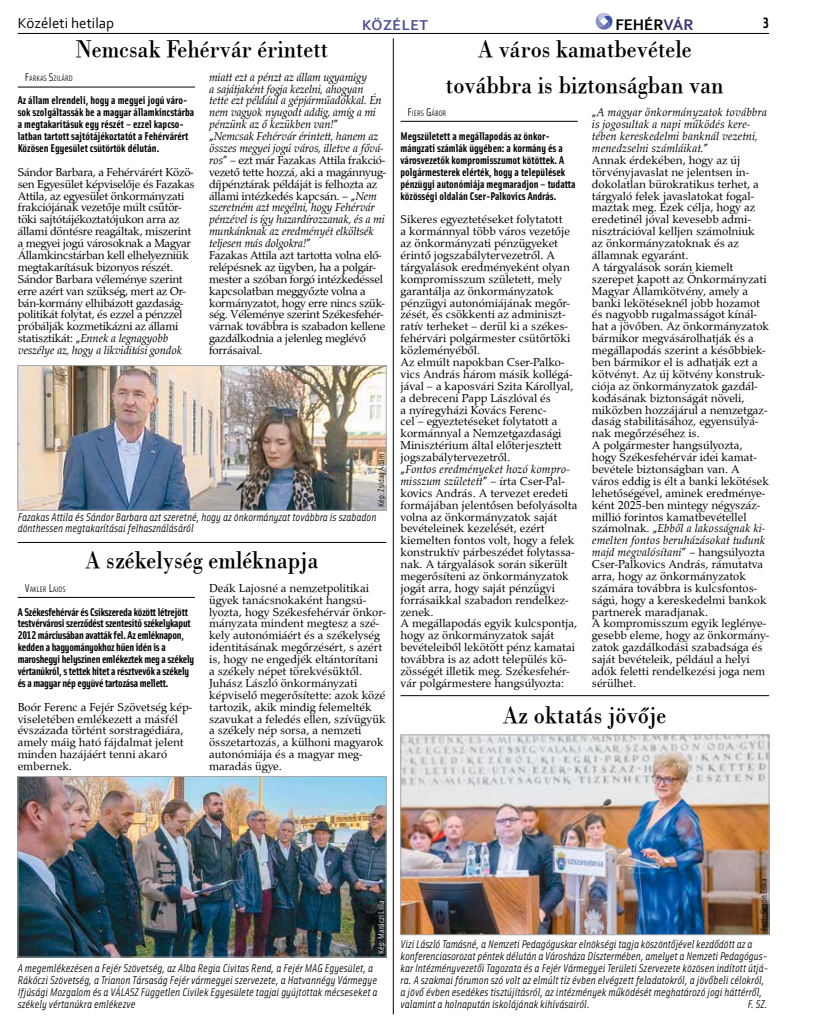
<style>
.page{position:relative;width:833px;height:1025px;background:#fff}
.page>*{position:absolute;margin:0;border:0;box-sizing:border-box;transform-origin:0 0}
.t1{font:25px/35.6px "Bodoni PFL";color:#000;text-align:center;scale:.9 1}
.t2{font:700 16.12px "Corbel";color:#000}
.t3{font:15px "Corbel";color:#000}
.t4{font:700 15px "Corbel";letter-spacing:.04em;color:#4e4f91}
.t5{font:700 15px "Solex";color:#000}
.t6{font:11.88px/11.9px "Palladius";color:#000}
.t7{font:11.88px/11.9px "Palladius";letter-spacing:-.02em;color:#000}
.t8{font:italic 11.25px/11.9px "Solex";color:#000}
.t9{font:700 11.25px/11.9px "Solex";color:#000}
.t10{font:700 11.25px/11.9px "Solex";letter-spacing:-.02em;color:#000}
.t11{font:8.75px "Solex";color:#000}
.t12{font:8.75px "Solex";color:#fff}
.t13{font:7.88px "Solex";color:#000}
.s1{color:#3c316c}
.s2{font-style:italic}
.s3{font-size:11.25px}
</style>
<div class="page">
<hr style="left:18px;top:33px;width:751px;height:1px;background:#000">
<svg style="left:595px;top:13px;width:17px;height:17px"></svg>
<hr style="left:18px;top:597px;width:177px;height:1px;background:#000">
<img style="left:20px;top:778px;width:364px;height:176px">
<div style="left:18px;top:776px;width:368px;height:180px;border:1px solid #a7a9ac"></div>
<img style="left:402px;top:736px;width:365px;height:196px">
<div style="left:400px;top:734px;width:369px;height:200px;border:1px solid #a7a9ac"></div>
<hr style="left:18px;top:87px;width:177px;height:1px;background:#000">
<hr style="left:400px;top:121px;width:178px;height:1px;background:#000">
<img style="left:20px;top:367px;width:364px;height:141px">
<div style="left:18px;top:365px;width:368px;height:145px;border:1px solid #a7a9ac"></div>
<hr style="left:393px;top:38px;width:1px;height:975px;background:#000">
<hr style="left:18px;top:542px;width:368px;height:1px;background:#000">
<hr style="left:400px;top:695px;width:369px;height:1px;background:#000">
<p class="t3" style="left:18px;top:13px;width:98px">Közéleti hetilap</p>
<p class="t4" style="left:362px;top:15px;width:67px">Közélet</p>
<h2 class="t2" style="left:615px;top:14px;width:80px">FEHÉR<span class="s1">VÁR</span></h2>
<p class="t5" style="left:762px;top:13px;width:8px">3</p>
<h1 class="t1" style="left:76px;top:31px;width:282px">Nemcsak Fehérvár érintett</h1>
<h1 class="t1" style="left:446px;top:31px;width:310px">A város kamatbevétele továbbra is biztonságban van</h1>
<p class="t7" style="left:209px;top:71px;width:179px"><span class="s2">miatt ezt a pénzt az állam ugyanúgy<br>a sajátjaként fogja kezelni, ahogyan<br>tette ezt például a gépjárműadókkal. Én nem vagyok nyugodt addig, amíg a mi pénzünk az ő kezükben van!</span>” „<span class="s2">Nemcsak Fehérvár érintett, hanem az összes megyei jogú város, illetve a fővá&shy;ros</span>” – ezt már Fazakas Attila frakció&shy;vezető tette hozzá, aki a magánnyug&shy;díjpénztárak példáját is felhozta az állami intézkedés kapcsán. – „<span class="s2">Nem szeretném azt megélni, hogy Fehérvár pénzével is így hazardírozzanak, és a mi munkánknak az eredményét elköltsék teljesen más dolgokra!</span>”<br>Fazakas Attila azt tartotta volna elő&shy;relépésnek az ügyben, ha a polgár&shy;mester a szóban forgó intézkedéssel kapcsolatban meggyőzte volna a kormányzatot, hogy erre nincs szük&shy;ség. Véleménye szerint Székesfehér&shy;várnak továbbra is szabadon kellene gazdálkodnia a jelenleg meglévő forrásaival.</p>
<p class="t13" style="left:25px;top:73px;width:50px"><span class="s3">F</span>ARKAS <span class="s3">S</span>ZILÁRD</p>
<p class="t9" style="left:18px;top:94px;width:178px">Az állam elrendeli, hogy a megyei jogú váro&shy;sok szolgáltassák be a magyar államkincstárba a megtakarításuk egy részét – ezzel kapcso&shy;latban tartott sajtótájékoztatót a Fehérvárért Közösen Egyesület csütörtök délután.</p>
<p class="t7" style="left:18px;top:166px;width:178px">Sándor Barbara, a Fehérvárért Közö&shy;sen Egyesület képviselője és Fazakas Attila, az egyesület önkormányzati frakciójának vezetője múlt csütör&shy;töki sajtótájékoztatójukon arra az állami döntésre reagáltak, miszerint a megyei jogú városoknak a Magyar Államkincstárban kell elhelyezniük megtakarításuk bizonyos részét.<br>Sándor Barbara véleménye szerint erre azért van szükség, mert az Or&shy;bán-kormány elhibázott gazdaság&shy;politikát folytat, és ezzel a pénzzel próbálják kozmetikázni az állami statisztikát: „<span class="s2">Ennek a legnagyobb veszélye az, hogy a likviditási gondok</span></p>
<p class="t6" style="left:592px;top:106px;width:179px">„<span class="s2">A magyar önkormányzatok továbbra is jogosultak a napi működés kere&shy;tében kereskedelmi banknál vezetni, menedzselni számláikat.</span>”<br>Annak érdekében, hogy az új törvényjavaslat ne jelentsen in&shy;dokolatlan bürokratikus terhet, a tárgyaló felek javaslatokat fogal&shy;maztak meg. Ezek célja, hogy az eredetinél jóval kevesebb admi&shy;nisztrációval kelljen számolniuk<br>az önkormányzatoknak és az államnak egyaránt.<br>A tárgyalások során kiemelt szerepet kapott az Önkormányzati<br>Magyar Államkötvény, amely a banki lekötéseknél jobb hozamot és nagyobb rugalmasságot kínál&shy;hat a jövőben. Az önkormányzatok bármikor megvásárolhatják és a megállapodás szerint a későbbiek&shy;ben bármikor el is adhatják ezt a kötvényt. Az új kötvény konstruk&shy;ciója az önkormányzatok gazdál&shy;kodásának biztonságát növeli, miközben hozzájárul a nemzetgaz&shy;daság stabilitásához, egyensúlyá&shy;nak megőrzéséhez is.<br>A polgármester hangsúlyozta, hogy Székesfehérvár idei kamat&shy;bevétele biztonságban van. A város eddig is élt a banki lekötések lehetőségével, aminek eredménye&shy;ként 2025-ben mintegy négyszáz&shy;millió forintos kamatbevétellel számolnak. „<span class="s2">Ebből a lakosságnak ki&shy;emelten fontos beruházásokat tudunk majd megvalósítani</span>” – hangsúlyozta<br>Cser-Palkovics András, rámutatva arra, hogy az önkormányzatok számára továbbra is kulcsfontos&shy;ságú, hogy a kereskedelmi bankok partnerek maradjanak.<br>A kompromisszum egyik leglénye&shy;gesebb eleme, hogy az önkormány&shy;zatok gazdálkodási szabadsága és saját bevételeik, például a helyi adók feletti rendelkezési joga nem sérülhet.</p>
<p class="t13" style="left:407px;top:109px;width:39px"><span class="s3">F</span>IERS <span class="s3">G</span>ÁBOR</p>
<p class="t9" style="left:400px;top:130px;width:177px">Megszületett a megállapodás az önkor&shy;mányzati számlák ügyében: a kormány és a városvezetők kompromisszumot kötöttek. A polgármesterek elérték, hogy a települések pénzügyi autonómiája megmaradjon – tudatta közösségi oldalán Cser-Palkovics András.</p>
<p class="t6" style="left:400px;top:213px;width:178px">Sikeres egyeztetéseket folytatott<br>a kormánnyal több város vezetője az önkormányzati pénzügyeket érintő jogszabálytervezetről. A tárgyalások eredményeként olyan kompromisszum született, mely garantálja az önkormányzatok pénzügyi autonómiájának megőr&shy;zését, és csökkenti az adminiszt&shy;ratív terheket – derül ki a székes&shy;fehérvári polgármester csütörtöki közleményéből.<br>Az elmúlt napokban Cser-Palko&shy;vics András három másik kollégá&shy;jával – a kaposvári Szita Károllyal, a debreceni Papp Lászlóval és<br>a nyíregyházi Kovács Ferenc-<br>cel – egyeztetéseket folytatott a kormánnyal a Nemzetgazdasági<br>Minisztérium által előterjesztett jogszabálytervezetről.<br>„<span class="s2">Fontos eredményeket hozó kompro&shy;misszum született</span>” – írta Cser-Pal&shy;kovics András. A tervezet eredeti formájában jelentősen befolyásolta volna az önkormányzatok saját bevételeinek kezelését, ezért kiemelten fontos volt, hogy a felek konstruktív párbeszédet folytassa&shy;nak. A tárgyalások során sikerült megerősíteni az önkormányzatok jogát arra, hogy saját pénzügyi forrásaikkal szabadon rendelkez&shy;zenek.<br>A megállapodás egyik kulcspontja, hogy az önkormányzatok saját bevételeiből lekötött pénz kamatai továbbra is az adott település kö&shy;zösségét illetik meg. Székesfehér&shy;vár polgármestere hangsúlyozta:</p>
<p class="t11" style="left:375px;top:506px;width:55px;rotate:-90deg">Kép: Zsiday Ádám</p>
<p class="t8" style="left:18px;top:510px;width:360px">Fazakas Attila és Sándor Barbara azt szeretné, hogy az önkormányzat továbbra is szabadon dönthessen megtakarításai felhasználásáról</p>
<h1 class="t1" style="left:86px;top:541px;width:260px">A székelység emléknapja</h1>
<p class="t6" style="left:209px;top:581px;width:178px">Deák Lajosné a nemzetpolitikai ügyek tanácsnokaként hangsú&shy;lyozta, hogy Székesfehérvár önkor&shy;mányzata mindent megtesz a szé&shy;kely autonómiáért és a székelység identitásának megőrzésért, s azért is, hogy ne engedjék eltántorítani a székely népet törekvésüktől.<br>Juhász László önkormányzati képviselő megerősítette: azok közé tartozik, akik mindig felemelték szavukat a feledés ellen, szívügyük a székely nép sorsa, a nemzeti összetartozás, a külhoni magyarok autonómiája és a magyar meg&shy;maradás ügye.</p>
<p class="t13" style="left:25px;top:584px;width:42px"><span class="s3">V</span>AKLER <span class="s3">L</span>AJOS</p>
<p class="t10" style="left:18px;top:605px;width:178px">A Székesfehérvár és Csíkszereda között létrejött testvérvárosi szerződést szentesítő székelykaput 2012 márciusában avatták fel. Az emléknapon, kedden a hagyományokhoz hűen idén is a maroshegyi helyszínen emlékeztek meg a székely vértanúkról, s tettek hitet a résztvevők a székely és a magyar nép együvé tartozása mellett.</p>
<p class="t6" style="left:18px;top:700px;width:176px">Boór Ferenc a Fejér Szövetség kép&shy;viseletében emlékezett a másfél évszázada történt sorstragédiára, amely máig ható fájdalmat jelent minden hazájáért tenni akaró embernek.</p>
<h1 class="t1" style="left:503px;top:696px;width:183px">Az oktatás jövője</h1>
<p class="t12" style="left:375px;top:953px;width:54px;rotate:-90deg">Kép: Maráczi Lilla</p>
<p class="t8" style="left:18px;top:961px;width:361px">A megemlékezésen a Fejér Szövetség, az Alba Regia Civitas Rend, a Fejér MAG Egyesület, a Rákóczi Szövetség, a Trianon Társaság Fejér vármegyei szervezete, a Hatvannégy Vármegye Ifjúsági Mozgalom és a VÁLASZ Független Civilek Egyesülete tagjai gyújtottak mécseseket a székely vértanúkra emlékezve</p>
<p class="t11" style="left:758px;top:930px;width:54px;rotate:-90deg">Fotó: Simon Erika</p>
<p class="t8" style="left:400px;top:937px;width:369px">Vizi László Tamásné, a Nemzeti Pedagóguskar elnökségi tagja köszöntőjével kezdődött az a konferenciasorozat péntek délután a Városháza Dísztermében, amelyet a Nemzeti Pedagógus&shy;kar Intézményvezetői Tagozata és a Fejér Vármegyei Területi Szervezete közösen indított útjá&shy;ra. A szakmai fórumon szó volt az elmúlt tíz évben elvégzett feladatokról, a jövőbeli célokról, a jövő évben esedékes tisztújításról, az intézmények működését meghatározó jogi háttérről, valamint a holnapután iskolájának kihívásairól.</p>
<p class="t8" style="left:747px;top:997px;width:21px">F. SZ.</p>
</div>
